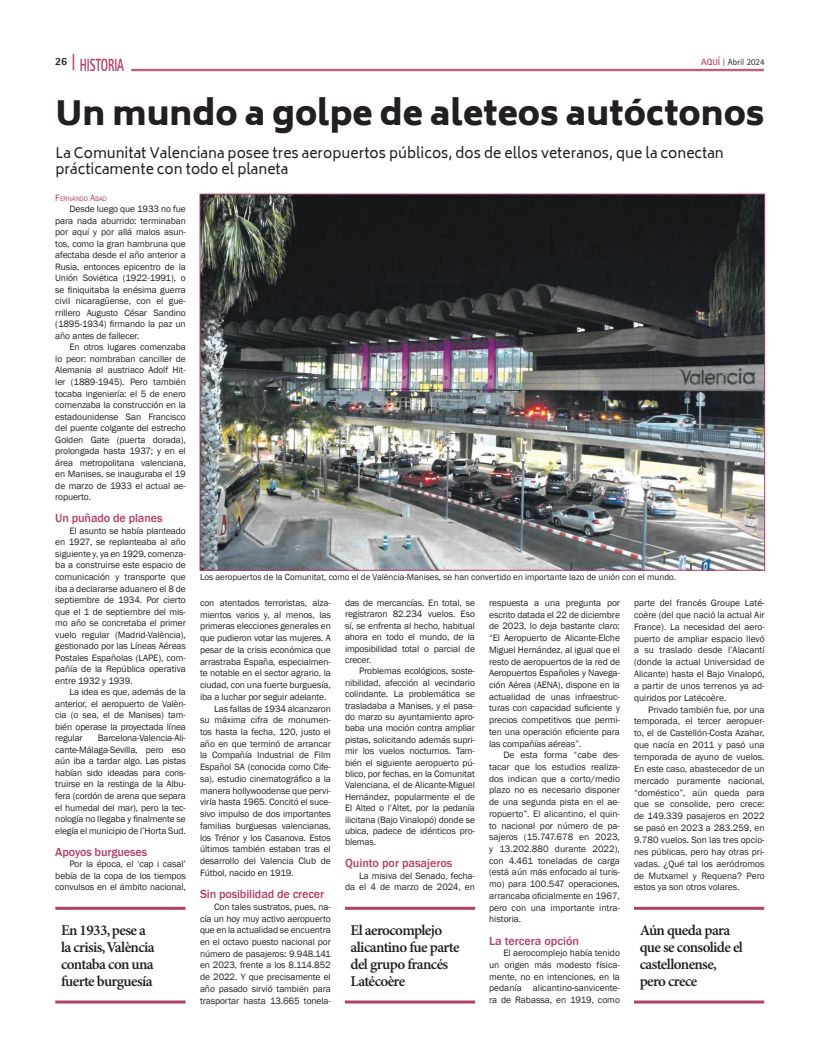
<style>
.page{position:relative;width:820px;height:1049px;background:#fff}
.page>*{position:absolute;margin:0;border:0;box-sizing:border-box;transform-origin:0 0}
.t1{font:900 33px "Biryani";color:#231f20}
.t2{font:800 17.6px "Rotis Sans Serif Std";color:#b23f6a;scale:.64 1}
.t3{font:600 15px/17px "Minion Pro";letter-spacing:-.04em;color:#231f20}
.t4{font:14px/16.8px "Biryani";color:#231f20}
.t5{font:500 12.1px "Franklin Gothic";letter-spacing:-.01em;color:#b23f6a}
.t6{font:800 11px "Rotis Sans Serif Std";color:#231f20}
.t7{font:9.5px/11.5px "Franklin Gothic";letter-spacing:-.01em;color:#231f20;text-align:justify}
.t8{font:9px "Franklin Gothic";color:#231f20}
.t9{font:9px "Rotis Sans Serif Std";color:#231f20}
.t10{font:6.7px "Franklin Gothic";letter-spacing:-.015em;color:#b23f6a}
.s1{font-size:18.2px}
.s2{font-weight:700;color:#b23f6a}
.s3{font-family:"Rotis Serif Std";font-weight:700;color:#b23f6a}
.s4{font-size:9.5px}
</style>
<div class="page">
<img style="left:201px;top:196px;width:561px;height:373px">
<hr style="left:55px;top:907px;width:130px;height:3px;background:#b23f6a">
<hr style="left:55px;top:1000px;width:130px;height:3px;background:#b23f6a">
<hr style="left:345px;top:907px;width:130px;height:3px;background:#b23f6a">
<hr style="left:345px;top:1000px;width:130px;height:3px;background:#b23f6a">
<hr style="left:633px;top:907px;width:131px;height:3px;background:#b23f6a">
<hr style="left:633px;top:1000px;width:131px;height:3px;background:#b23f6a">
<hr style="left:131px;top:69px;width:632px;height:1px;background:#b23f6a">
<hr style="left:131px;top:71px;width:632px;height:1px;background:#b23f6a">
<h2 class="t2" style="left:72px;top:54px;width:84px"><span class="s1">|</span> HISTORIA</h2>
<p class="t6" style="left:55px;top:54px;width:14px">26</p>
<p class="t9" style="left:701px;top:57px;width:65px"><span class="s2">AQUÍ</span> <span class="s3">|</span> Abril 2024</p>
<h1 class="t1" style="left:55px;top:94px;width:710px">Un mundo a golpe de aleteos autóctonos</h1>
<h3 class="t4" style="left:55px;top:144px;width:669px">La Comunitat Valenciana posee tres aeropuertos públicos, dos de ellos veteranos, que la conectan prácticamente con todo el planeta</h3>
<p class="t10" style="left:55px;top:194px;width:53px"><span class="s4">F</span>ERNANDO <span class="s4">A</span>BAD</p>
<p class="t7" style="left:55px;top:203px;width:132px;text-indent:14px">Desde luego que 1933 no fue para nada aburrido: terminaban por aquí y por allá malos asun&shy;tos, como la gran hambruna que afectaba desde el año anterior a Rusia, entonces epicentro de la Unión Soviética (1922-1991), o se finiquitaba la enésima guerra civil nicaragüense, con el gue&shy;rrillero Augusto César Sandino (1895-1934) firmando la paz un año antes de fallecer.</p>
<p class="t7" style="left:55px;top:342px;width:132px;text-indent:14px">En otros lugares comenzaba lo peor: nombraban canciller de Alemania al austriaco Adolf Hit&shy;ler (1889-1945). Pero también tocaba ingeniería: el 5 de enero comenzaba la construcción en la estadounidense San Francisco del puente colgante del estrecho Golden Gate (puerta dorada), prolongada hasta 1937; y en el área metropolitana valenciana, en Manises, se inauguraba el 19 de marzo de 1933 el actual ae&shy;ropuerto.</p>
<p class="t5" style="left:55px;top:511px;width:109px">Un puñado de planes</p>
<p class="t7" style="left:55px;top:525px;width:132px;text-indent:14px">El asunto se había planteado en 1927, se replanteaba al año siguiente y, ya en 1929, comenza&shy;ba a construirse este espacio de comunicación y transporte que iba a declararse aduanero el 8 de septiembre de 1934. Por cierto que el 1 de septiembre del mis&shy;mo año se concretaba el primer vuelo regular (Madrid-València), gestionado por las Líneas Aéreas Postales Españolas (LAPE), com&shy;pañía de la República operativa entre 1932 y 1939.</p>
<p class="t7" style="left:55px;top:686px;width:132px;text-indent:14px">La idea es que, además de la anterior, el aeropuerto de Valèn&shy;cia (o sea, el de Manises) tam&shy;bién operase la proyectada línea regular</p>
<p class="t8" style="left:200px;top:571px;width:477px">Los aeropuertos de la Comunitat, como el de València-Manises, se han convertido en importante lazo de unión con el mundo.</p>
<p class="t7" style="left:200px;top:597px;width:132px">con atentados terroristas, alza-</p>
<p class="t7" style="left:200px;top:609px;width:132px">mientos varios y, al menos, las</p>
<p class="t7" style="left:200px;top:621px;width:132px">primeras elecciones generales en</p>
<p class="t7" style="left:200px;top:632px;width:132px">que pudieron votar las mujeres. A</p>
<p class="t7" style="left:200px;top:644px;width:132px">pesar de la crisis económica que</p>
<p class="t7" style="left:200px;top:656px;width:132px">arrastraba España, especialmen-</p>
<p class="t7" style="left:200px;top:668px;width:132px">te notable en el sector agrario, la</p>
<p class="t7" style="left:200px;top:679px;width:132px">ciudad, con una fuerte burguesía,</p>
<p class="t7" style="left:200px;top:691px;width:128px">iba a luchar por seguir adelante.</p>
<p class="t7" style="left:214px;top:703px;width:118px">Las fallas de 1934 alcanzaron</p>
<p class="t7" style="left:200px;top:714px;width:132px">su máxima cifra de monumen-</p>
<p class="t7" style="left:200px;top:726px;width:132px">tos hasta la fecha, 120, justo el</p>
<p class="t7" style="left:200px;top:738px;width:132px">año en que terminó de arrancar</p>
<p class="t7" style="left:200px;top:750px;width:132px">la Compañía Industrial de Film</p>
<p class="t7" style="left:200px;top:761px;width:132px">Español SA (conocida como Cife-</p>
<p class="t7" style="left:200px;top:773px;width:132px">sa), estudio cinematográfico a la</p>
<p class="t7" style="left:200px;top:785px;width:132px">manera hollywoodense que pervi-</p>
<p class="t7" style="left:200px;top:796px;width:132px">viría hasta 1965. Concitó el suce-</p>
<p class="t7" style="left:200px;top:808px;width:132px">sivo impulso de dos importantes</p>
<p class="t7" style="left:200px;top:820px;width:132px">familias burguesas valencianas,</p>
<p class="t7" style="left:200px;top:832px;width:132px">los Trénor y los Casanova. Estos</p>
<p class="t7" style="left:200px;top:843px;width:132px">últimos también estaban tras el</p>
<p class="t7" style="left:200px;top:855px;width:132px">desarrollo del Valencia Club de</p>
<p class="t7" style="left:200px;top:867px;width:95px">Fútbol, nacido en 1919.</p>
<p class="t5" style="left:200px;top:886px;width:125px">Sin posibilidad de crecer</p>
<p class="t7" style="left:200px;top:901px;width:132px;text-indent:14px">Con tales sustratos, pues, na&shy;cía un hoy muy activo aeropuerto que en la actualidad se encuentra en el octavo puesto nacional por número de pasajeros: 9.948.141 en 2023, frente a los 8.114.852 de 2022. Y que precisamente el año pasado sirvió también para trasportar hasta 13.665 tonela-</p>
<p class="t7" style="left:345px;top:597px;width:131px">das de mercancías. En total, se registraron 82.234 vuelos. Eso sí, se enfrenta al hecho, habitual ahora en todo el mundo, de la imposibilidad total o parcial de crecer.</p>
<p class="t7" style="left:345px;top:666px;width:131px;text-indent:14px">Problemas ecológicos, soste&shy;nibilidad, afección al vecindario colindante. La problemática se trasladaba a Manises, y el pasa&shy;do marzo su ayuntamiento apro&shy;baba una moción contra ampliar pistas, solicitando además supri&shy;mir los vuelos nocturnos. Tam&shy;bién el siguiente aeropuerto pú&shy;blico, por fechas, en la Comunitat Valenciana, el de Alicante-Miguel Hernández, popularmente el de El Alted o l’Altet, por la pedanía ilicitana (Bajo Vinalopó) donde se ubica, padece de idénticos pro&shy;blemas.</p>
<p class="t5" style="left:345px;top:856px;width:109px">Quinto por pasajeros</p>
<p class="t7" style="left:345px;top:870px;width:131px;text-align:right">La misiva del Senado, fecha-<br>da el 4 de marzo de 2024, en</p>
<p class="t7" style="left:633px;top:597px;width:132px;line-height:11.8px">parte del francés Groupe Laté&shy;coère (del que nació la actual Air France). La necesidad del aero&shy;puerto de ampliar espacio llevó a su traslado desde l’Alacantí (donde la actual Universidad de Alicante) hasta el Bajo Vinalopó, a partir de unos terrenos ya ad&shy;quiridos por Latécoère.</p>
<p class="t7" style="left:633px;top:704px;width:132px;line-height:11.8px;text-indent:14px">Privado también fue, por una temporada, el tercer aeropuer&shy;to, el de Castellón-Costa Azahar, que nacía en 2011 y pasó una temporada de ayuno de vuelos.<br>En este caso, abastecedor de un mercado puramente nacional, “doméstico”, aún queda para que se consolide, pero crece: de 149.339 pasajeros en 2022 se pasó en 2023 a 283.259, en 9.780 vuelos. Son las tres opcio&shy;nes públicas, pero hay otras pri&shy;vadas. ¿Qué tal los aeródromos de Mutxamel y Requena? Pero estos ya son otros volares.</p>
<p class="t7" style="left:489px;top:597px;width:132px">respuesta a una pregunta por escrito datada el 22 de diciembre de 2023, lo deja bastante claro: “El Aeropuerto de Alicante-Elche Miguel Hernández, al igual que el resto de aeropuertos de la red de Aeropuertos Españoles y Navega&shy;ción Aérea (AENA), dispone en la actualidad de unas infraestruc&shy;turas con capacidad suficiente y precios competitivos que permi&shy;ten una operación eficiente para las compañías aéreas”.</p>
<p class="t7" style="left:489px;top:749px;width:132px;text-indent:14px">De esta forma “cabe des&shy;tacar que los estudios realiza&shy;dos indican que a corto/medio plazo no es necesario disponer de una segunda pista en el ae&shy;ropuerto”. El alicantino, el quin&shy;to nacional por número de pa&shy;sajeros (15.747.678 en 2023, y 13.202.880 durante 2022), con 4.461 toneladas de carga (está aún más enfocado al turis&shy;mo) para 100.547 operaciones, arrancaba oficialmente en 1967, pero con una importante intra&shy;historia.</p>
<p class="t5" style="left:489px;top:933px;width:91px">La tercera opción</p>
<p class="t7" style="left:489px;top:947px;width:132px;text-indent:14px">El aerocomplejo había tenido un origen más modesto física&shy;mente, no en intenciones, en la pedanía alicantino-sanvicente&shy;ra de Rabassa, en 1919, como</p>
<p class="t7" style="left:55px;top:733px;width:132px;text-indent:43px">Barcelona-Valencia-Ali&shy;cante-Málaga-Sevilla, pero eso aún iba a tardar algo. Las pistas habían sido ideadas para cons&shy;truirse en la restinga de la Albu&shy;fera (cordón de arena que separa el humedal del mar), pero la tec&shy;nología no llegaba y finalmente se elegía el municipio de l’Horta Sud.</p>
<p class="t5" style="left:55px;top:844px;width:93px">Apoyos burgueses</p>
<p class="t7" style="left:55px;top:858px;width:132px;text-indent:14px">Por la época, el ‘cap i casal’ bebía de la copa de los tiempos convulsos en el ámbito nacional,</p>
<h3 class="t3" style="left:61px;top:922px;width:95px">En 1933, pese a la crisis,València contaba con una fuerte burguesía</h3>
<h3 class="t3" style="left:350px;top:922px;width:110px">El aerocomplejo alicantino fue parte del grupo francés<br>Latécoère</h3>
<h3 class="t3" style="left:639px;top:922px;width:105px">Aún queda para que se consolide el castellonense, pero crece</h3>
</div>
